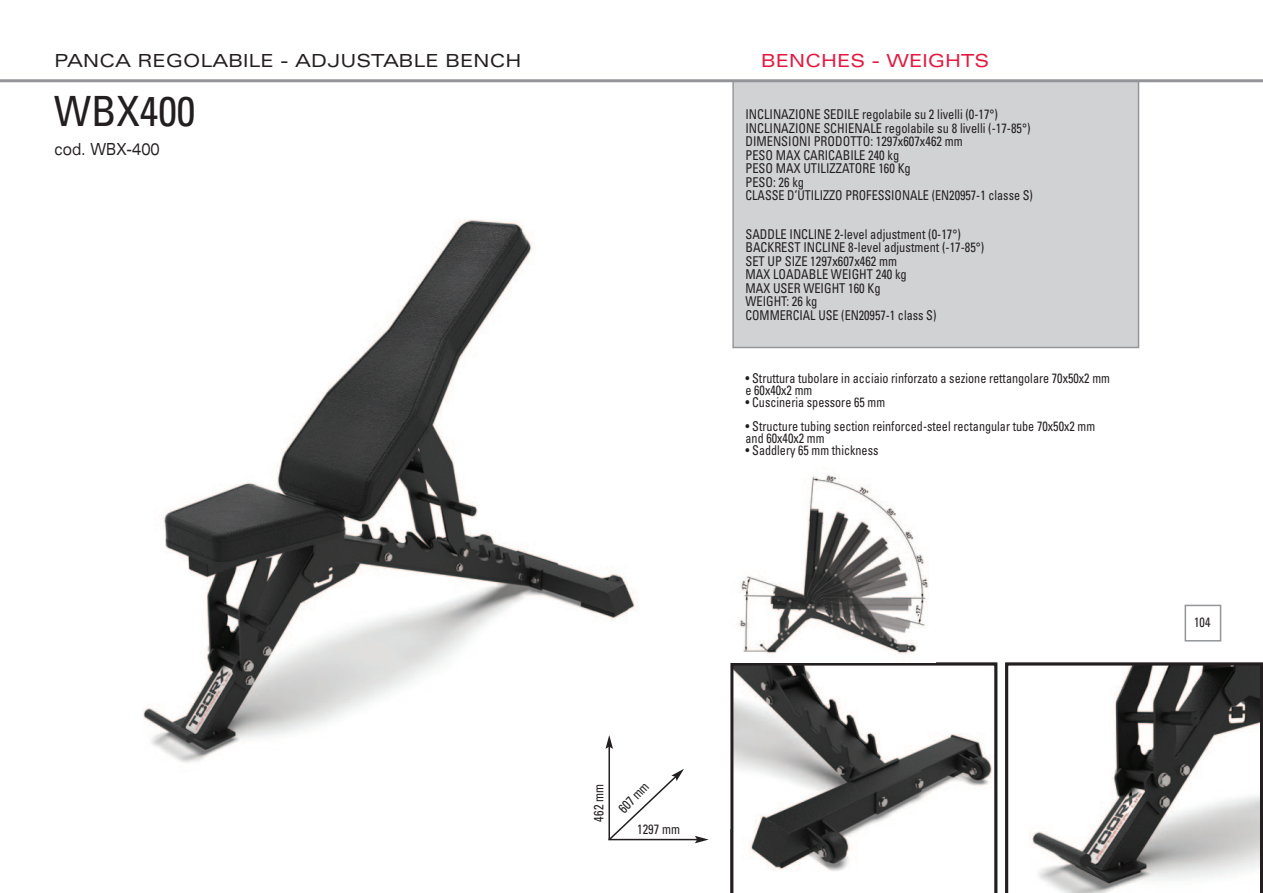
<style>
.page{position:relative;width:1263px;height:893px;background:#fff}
.page>*{position:absolute;margin:0;border:0;box-sizing:border-box;transform-origin:0 0}
.t1{font:condensed 41.7px "Univers LT Std";color:#231f20}
.t2{font:expanded 18px "Univers LT Std";color:#231f20}
.t3{font:expanded 18px "Univers LT Std";color:#e4183e}
.t4{font:expanded 16.65px "Univers LT Std";color:#231f20;scale:.75 1}
.t5{font:condensed 13.5px "Univers LT Std";color:#231f20;scale:.92 1}
.t6{font:condensed 13.5px/12.1px "Univers LT Std";color:#231f20;scale:.9 1}
</style>
<div class="page">
<div style="left:1184px;top:605px;width:37px;height:36px;border:2px solid #939598"></div>
<img style="left:143px;top:220px;width:647px;height:543px">
<svg style="left:1005px;top:663px;width:258px;height:230px"></svg>
<svg style="left:730px;top:663px;width:267px;height:230px"></svg>
<img style="left:721px;top:468px;width:208px;height:195px">
<div style="left:734px;top:82px;width:404px;height:265px;background:#d1d2d4"></div>
<div style="left:732px;top:80px;width:407px;height:268px;border:2px solid #939598"></div>
<svg style="left:608px;top:769px;width:76px;height:72px"></svg>
<hr style="left:608px;top:746px;width:2px;height:94px;background:#231f20">
<svg style="left:605px;top:735px;width:8px;height:14px"></svg>
<hr style="left:608px;top:839px;width:89px;height:1px;background:#231f20">
<svg style="left:695px;top:836px;width:14px;height:7px"></svg>
<hr style="left:0;top:79px;width:1263px;height:3px;background:#939598">
<p class="t2" style="left:54px;top:50px;width:469px">PANCA REGOLABILE - ADJUSTABLE BENCH</p>
<p class="t1" style="left:54px;top:95px;width:143px">WBX400</p>
<p class="t4" style="left:55px;top:139px;width:142px">cod. WBX-400</p>
<p class="t3" style="left:761px;top:50px;width:229px">BENCHES - WEIGHTS</p>
<p class="t5" style="left:745px;top:110px;width:276px">INCLINAZIONE SEDILE regolabile su 2 livelli (0-17°)</p>
<p class="t5" style="left:745px;top:123px;width:311px">INCLINAZIONE SCHIENALE regolabile su 8 livelli (-17-85°)</p>
<p class="t5" style="left:745px;top:137px;width:238px">DIMENSIONI PRODOTTO: 1297x607x462 mm</p>
<p class="t5" style="left:745px;top:150px;width:169px">PESO MAX CARICABILE 240 kg</p>
<p class="t5" style="left:745px;top:164px;width:181px">PESO MAX UTILIZZATORE 160 Kg</p>
<p class="t5" style="left:745px;top:177px;width:65px">PESO: 26 kg</p>
<p class="t6" style="left:745px;top:191px;width:321px">CLASSE D’UTILIZZO PROFESSIONALE (EN20957-1 classe S)</p>
<p class="t5" style="left:745px;top:229px;width:236px">SADDLE INCLINE 2-level adjustment (0-17°)</p>
<p class="t5" style="left:745px;top:243px;width:261px">BACKREST INCLINE 8-level adjustment (-17-85°)</p>
<p class="t5" style="left:745px;top:256px;width:166px">SET UP SIZE 1297x607x462 mm</p>
<p class="t5" style="left:745px;top:270px;width:177px">MAX LOADABLE WEIGHT 240 kg</p>
<p class="t5" style="left:745px;top:283px;width:148px">MAX USER WEIGHT 160 Kg</p>
<p class="t5" style="left:745px;top:297px;width:80px">WEIGHT: 26 kg</p>
<p class="t6" style="left:745px;top:310px;width:214px">COMMERCIAL USE (EN20957-1 class S)</p>
<p class="t6" style="left:745px;top:374px;width:406px">• Struttura tubolare in acciaio rinforzato a sezione rettangolare 70x50x2 mm e 60x40x2 mm</p>
<p class="t6" style="left:745px;top:398px;width:157px">• Cuscineria spessore 65 mm</p>
<p class="t6" style="left:745px;top:422px;width:390px">• Structure tubing section reinforced-steel rectangular tube 70x50x2 mm and 60x40x2 mm</p>
<p class="t6" style="left:745px;top:446px;width:149px">• Saddlery 65 mm thickness</p>
<p class="t5" style="left:594px;top:821px;width:42px;rotate:-90deg">462 mm</p>
<p class="t5" style="left:617px;top:808px;width:42px;rotate:-47deg">607 mm</p>
<p class="t5" style="left:637px;top:824px;width:48px">1297 mm</p>
<p class="t6" style="left:1194px;top:617px;width:19px">104</p>
</div>
